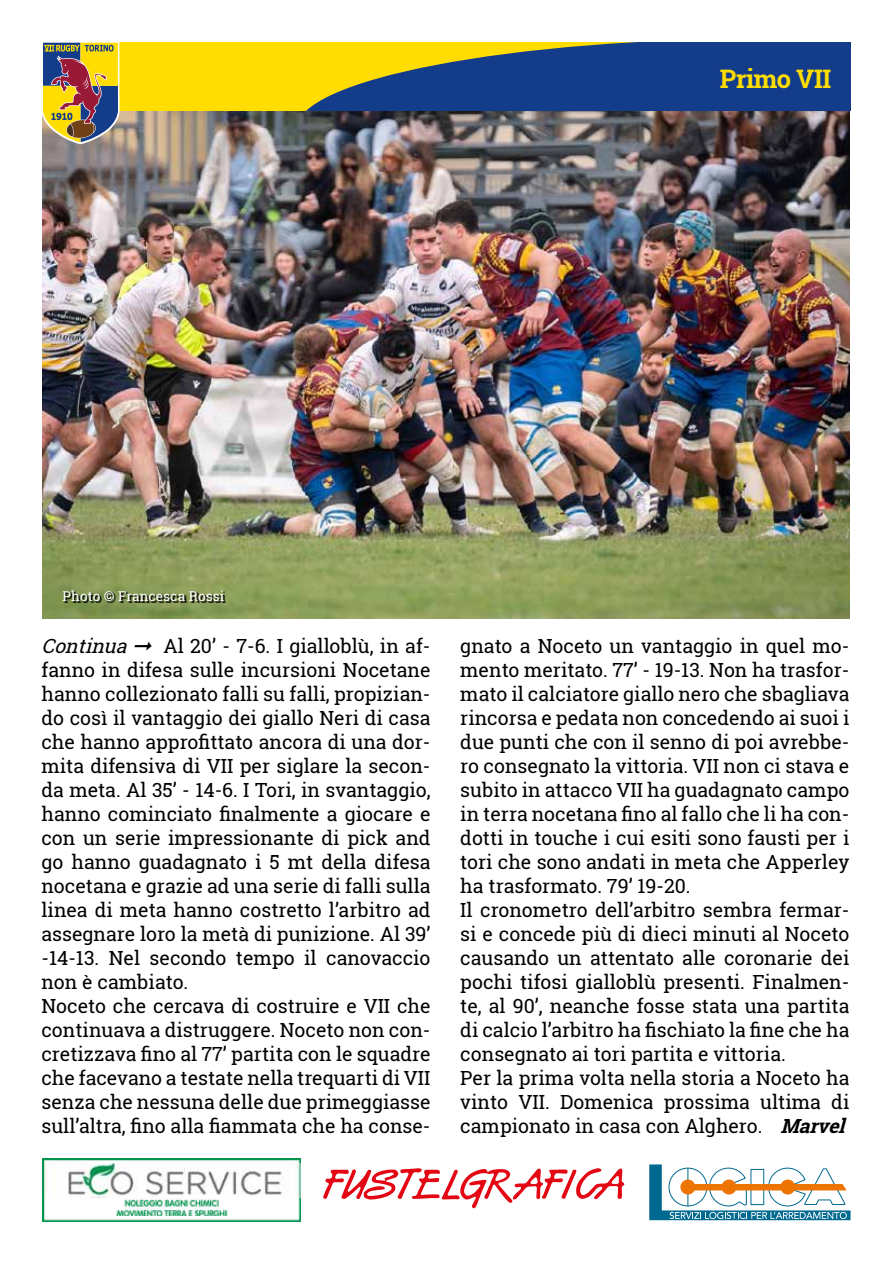
<style>
.page{position:relative;width:893px;height:1263px;background:#fff}
.page>*{position:absolute;margin:0;border:0;box-sizing:border-box;transform-origin:0 0}
.t1{font:700 25.5px "Roboto Slab";letter-spacing:-.02em;color:#fd0}
.t2{font:19.5px/24px "Roboto Slab";color:#000}
.t3{font:13.5px "Roboto Slab";letter-spacing:.01em;color:#fff}
.s1{font-style:italic}
.s2{font-weight:700;font-style:italic}
</style>
<div class="page">
<img style="left:43px;top:111px;width:807px;height:507px">
<div style="left:60px;top:43px;width:790px;height:68px;background:#fd0"></div>
<svg style="left:306px;top:43px;width:544px;height:68px"></svg>
<svg style="left:42px;top:42px;width:78px;height:102px"></svg>
<svg style="left:649px;top:1164px;width:201px;height:56px"></svg>
<img style="left:43px;top:1158px;width:257px;height:63px">
<svg style="left:323px;top:1168px;width:301px;height:40px"></svg>
<svg style="left:64px;top:591px;width:162px;height:12px;background:#606f3e"></svg>
<p class="t3" style="left:63px;top:587px;width:163px">Photo © Francesca Rossi</p>
<h1 class="t1" style="left:720px;top:61px;width:113px">Primo VII</h1>
<p class="t2" style="left:41px;top:634px;width:391px"><span class="s1">Continua</span>➞ Al 20’ - 7-6. I gialloblù, in af&shy;fanno in difesa sulle incursioni Nocetane hanno collezionato falli su falli, propizian&shy;do così il vantaggio dei giallo Neri di casa che hanno approfittato ancora di una dor&shy;mita difensiva di VII per siglare la secon&shy;da meta. Al 35’ - 14-6. I Tori, in svantaggio, hanno cominciato finalmente a giocare e con un serie impressionante di pick and go hanno guadagnato i 5 mt della difesa nocetana e grazie ad una serie di falli sulla linea di meta hanno costretto l’arbitro ad assegnare loro la metà di punizione. Al 39’ -14-13. Nel secondo tempo il canovaccio non è cambiato.<br>Noceto che cercava di costruire e VII che continuava a distruggere. Noceto non con&shy;cretizzava fino al 77’ partita con le squadre che facevano a testate nella trequarti di VII senza che nessuna delle due primeggiasse sull’altra, fino alla fiammata che ha conse-</p>
<p class="t2" style="left:460px;top:634px;width:393px">gnato a Noceto un vantaggio in quel mo&shy;mento meritato. 77’ - 19-13. Non ha trasfor&shy;mato il calciatore giallo nero che sbagliava rincorsa e pedata non concedendo ai suoi i due punti che con il senno di poi avrebbe&shy;ro consegnato la vittoria. VII non ci stava e subito in attacco VII ha guadagnato campo in terra nocetana fino al fallo che li ha con&shy;dotti in touche i cui esiti sono fausti per i tori che sono andati in meta che Apperley ha trasformato. 79’ 19-20.<br>Il cronometro dell’arbitro sembra fermar&shy;si e concede più di dieci minuti al Noceto causando un attentato alle coronarie dei pochi tifosi gialloblù presenti. Finalmen&shy;te, al 90’, neanche fosse stata una partita di calcio l’arbitro ha fischiato la fine che ha consegnato ai tori partita e vittoria.<br>Per la prima volta nella storia a Noceto ha vinto VII. Domenica prossima ultima di campionato in casa con Alghero. <span class="s2">Marvel</span></p>
</div>
